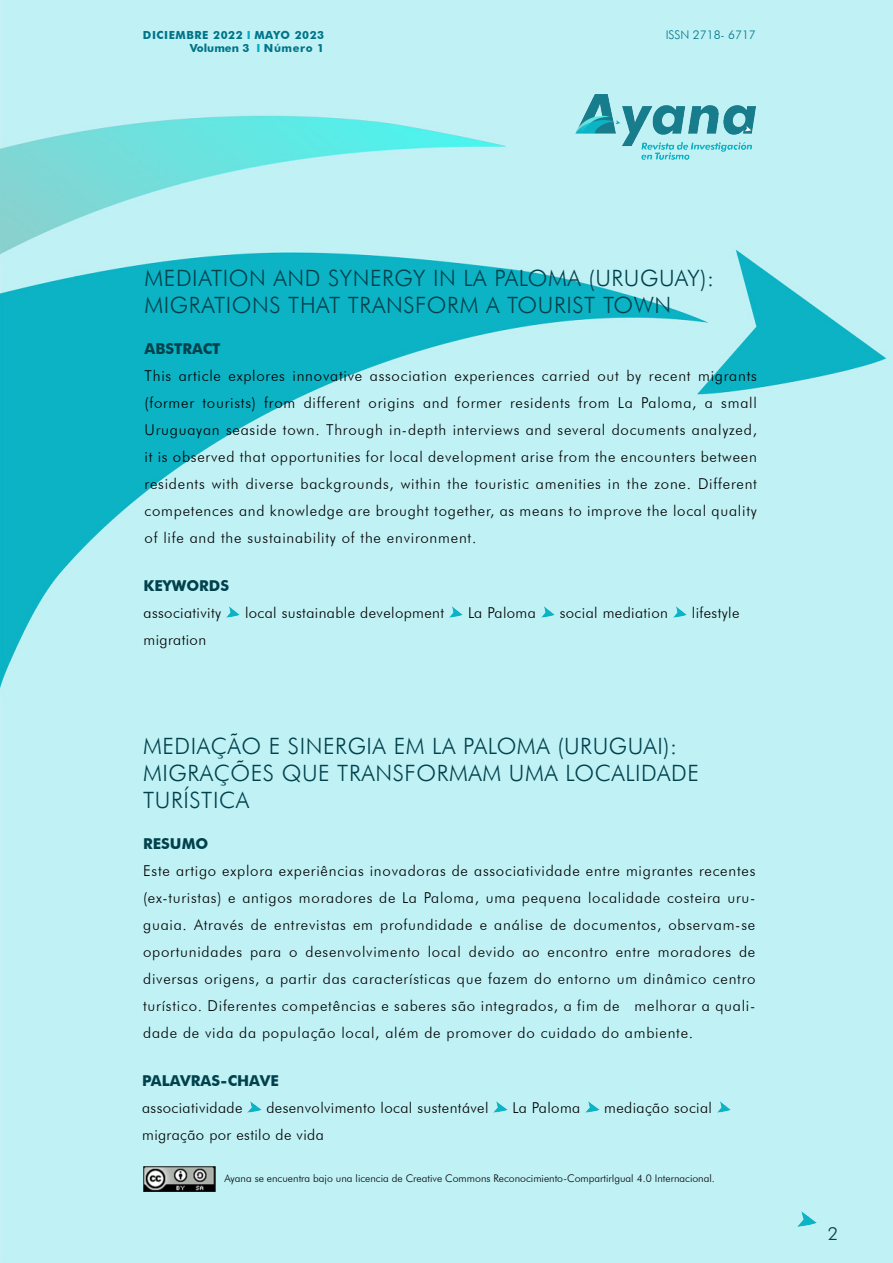
<style>
.page{position:relative;width:893px;height:1263px;background:#fff}
.page>*{position:absolute;margin:0;border:0;box-sizing:border-box;transform-origin:0 0}
.t1{font:300 22.5px/27px "Futura BT";letter-spacing:.025em;color:#00414c}
.t2{font:300 18px "Futura BT";color:#00414c}
.t3{font:300 15px/27px "Futura BT";letter-spacing:.025em;color:#000;text-align:justify}
.t4{font:700 15px "Futura BT";color:#00414c}
.t5{font:300 12px "Futura BT";color:#007488}
.t6{font:700 11.1px/13.4px "Futura BT";letter-spacing:.05em;color:#007488;text-align:right}
.t7{font:300 10.5px "Futura BT";color:#000}
.s1{color:#00adc4}
</style>
<div class="page">
<img style="left:0;top:0;width:893px;height:1263px">
<img style="left:226px;top:607px;width:14px;height:11px">
<img style="left:449px;top:607px;width:14px;height:11px">
<img style="left:541px;top:607px;width:14px;height:11px">
<img style="left:673px;top:607px;width:14px;height:11px">
<svg style="left:248px;top:1102px;width:13px;height:11px"></svg>
<svg style="left:494px;top:1102px;width:13px;height:11px"></svg>
<img style="left:585px;top:1102px;width:14px;height:11px">
<img style="left:717px;top:1102px;width:14px;height:11px">
<p class="t6" style="left:143px;top:28px;width:183px">DICIEMBRE 2022 <span class="s1">I</span> MAYO 2023<br>Volumen 3 <span class="s1">I</span> Número 1</p>
<p class="t5" style="left:662px;top:28px;width:29px">ISSN:</p>
<p class="t5" style="left:666px;top:28px;width:92px">ISSN 2718- 6717</p>
<h1 class="t1" style="left:145px;top:264px;width:571px">MEDIATION AND SYNERGY IN LA PALOMA (URUGUAY):<br>MIGRATIONS THAT TRANSFORM A TOURIST TOWN</h1>
<p class="t4" style="left:145px;top:339px;width:77px">ABSTRACT</p>
<p class="t3" style="left:145px;top:362px;width:614px">This article explores innovative association experiences carried out by recent migrants (former tourists) from different origins and former residents from La Paloma, a small Uruguayan seaside town. Through in-depth interviews and several documents analyzed, it is observed that opportunities for local development arise from the encounters between residents with diverse backgrounds, within the touristic amenities in the zone. Different competences and knowledge are brought together, as means to improve the local quality of life and the sustainability of the environment.</p>
<p class="t4" style="left:144px;top:576px;width:87px">KEYWORDS</p>
<p class="t3" style="left:144px;top:599px;width:79px">associativity</p>
<p class="t3" style="left:245px;top:599px;width:201px">local sustainable development</p>
<p class="t3" style="left:468px;top:599px;width:69px">La Paloma</p>
<p class="t3" style="left:560px;top:599px;width:110px">social mediation</p>
<p class="t3" style="left:692px;top:599px;width:49px">lifestyle</p>
<p class="t3" style="left:144px;top:626px;width:64px">migration</p>
<h1 class="t1" style="left:143px;top:733px;width:557px">MEDIAÇÃO E SINERGIA EM LA PALOMA (URUGUAI):<br>MIGRAÇÕES QUE TRANSFORMAM UMA LOCALIDADE<br>TURÍSTICA</h1>
<p class="t4" style="left:143px;top:834px;width:67px">RESUMO</p>
<p class="t3" style="left:143px;top:857px;width:614px">Este artigo explora experiências inovadoras de associatividade entre migrantes recentes (ex-turistas) e antigos moradores de La Paloma, uma pequena localidade costeira uru&shy;guaia. Através de entrevistas em profundidade e análise de documentos, observam-se oportunidades para o desenvolvimento local devido ao encontro entre moradores de diversas origens, a partir das características que fazem do entorno um dinâmico centro turístico. Diferentes competências e saberes são integrados, a fim de melhorar a quali&shy;dade de vida da população local, além de promover do cuidado do ambiente.</p>
<p class="t4" style="left:142px;top:1071px;width:138px">PALAVRAS-CHAVE</p>
<p class="t3" style="left:142px;top:1094px;width:102px">associatividade</p>
<p class="t3" style="left:266px;top:1094px;width:224px">desenvolvimento local sustentável</p>
<p class="t3" style="left:512px;top:1094px;width:69px">La Paloma</p>
<p class="t3" style="left:604px;top:1094px;width:109px">mediação social</p>
<p class="t3" style="left:142px;top:1121px;width:183px">migração por estilo de vida</p>
<p class="t7" style="left:224px;top:1171px;width:492px">Ayana se encuentra bajo una licencia de Creative Commons Reconocimiento-CompartirIgual 4.0 Internacional.</p>
<p class="t2" style="left:828px;top:1222px;width:12px">2</p>
</div>
